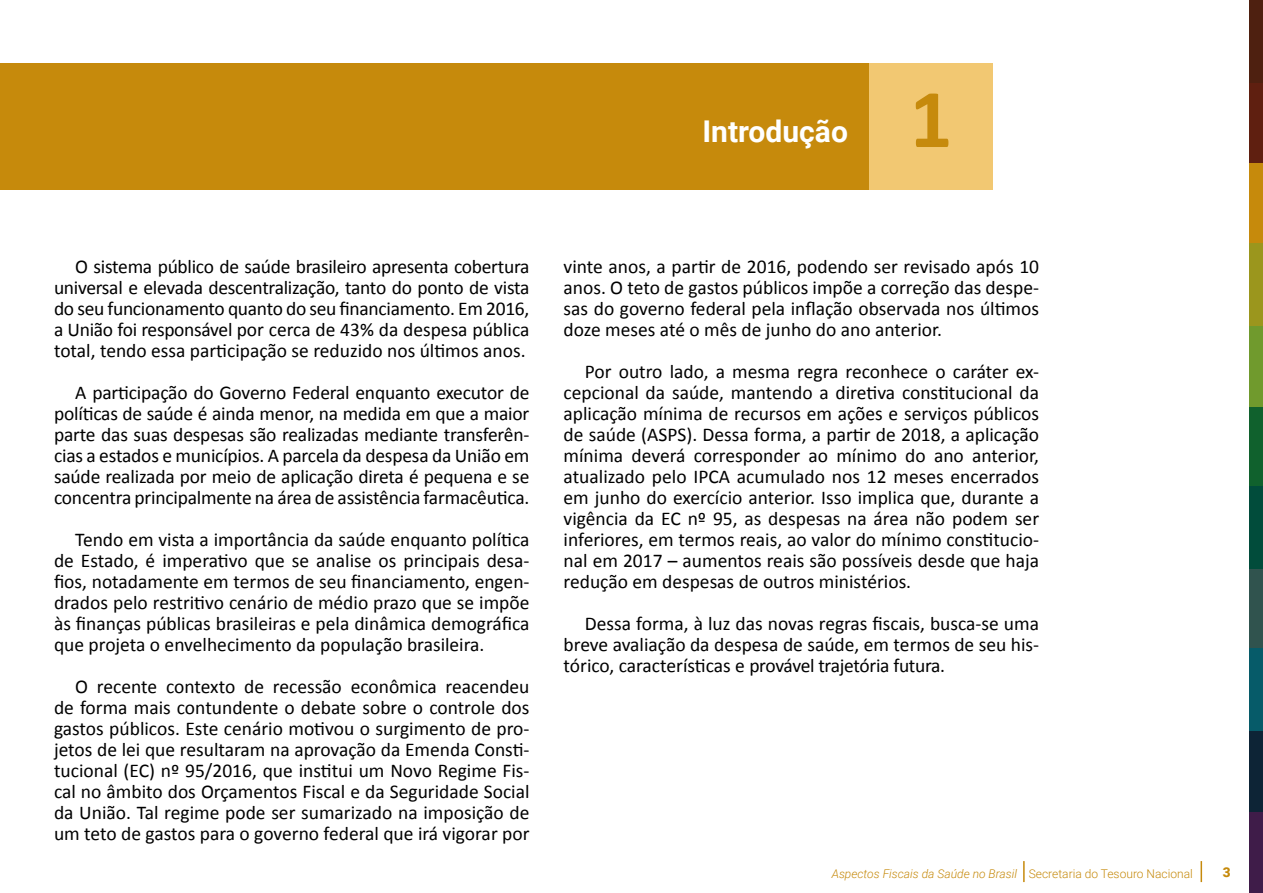
<style>
.page{position:relative;width:1263px;height:893px;background:#fff}
.page>*{position:absolute;margin:0;border:0;box-sizing:border-box;transform-origin:0 0}
.t1{font:700 84px "Calibri";color:#c68a0c}
.t2{font:700 30px "Roboto";color:#fff}
.t3{font:19.5px/21px "Calibri";color:#000;text-align:justify}
.t4{font:900 13.5px "Roboto";color:#c68a0c}
.t5{font:italic 300 12px "Roboto";color:#c68a0c}
.s1{font-style:normal}
</style>
<div class="page">
<div style="left:1249px;top:811px;width:14px;height:82px;background:#3f1c49"></div>
<div style="left:1249px;top:406px;width:14px;height:82px;background:#10612d"></div>
<div style="left:1249px;top:567px;width:14px;height:83px;background:#30534e"></div>
<div style="left:1249px;top:162px;width:14px;height:83px;background:#c68a0c"></div>
<div style="left:1249px;top:729px;width:14px;height:82px;background:#0d2436"></div>
<div style="left:1249px;top:324px;width:14px;height:82px;background:#709a2d"></div>
<div style="left:1249px;top:486px;width:14px;height:82px;background:#014c3b"></div>
<div style="left:1249px;top:81px;width:14px;height:82px;background:#5f1f10"></div>
<div style="left:1249px;top:648px;width:14px;height:83px;background:#065b69"></div>
<div style="left:1249px;top:243px;width:14px;height:83px;background:#9b961d"></div>
<div style="left:1249px;top:0;width:14px;height:82px;background:#4e2010"></div>
<hr style="left:1200px;top:861px;width:2px;height:21px;background:#c68a0c">
<hr style="left:1023px;top:861px;width:2px;height:21px;background:#c68a0c">
<div style="left:0;top:63px;width:869px;height:126px;background:#c68a0c"></div>
<div style="left:869px;top:63px;width:124px;height:126px;background:#f2c872"></div>
<h2 class="t2" style="left:702px;top:110px;width:147px">Introdução</h2>
<h1 class="t1" style="left:910px;top:67px;width:44px">1</h1>
<p class="t3" style="left:54px;top:255px;width:477px;text-indent:21px">O sistema público de saúde brasileiro apresenta cobertura universal e elevada descentralização, tanto do ponto de vista do seu funcionamento quanto do seu financiamento. Em 2016, a União foi responsável por cerca de 43% da despesa pública total, tendo essa participação se reduzido nos últimos anos.</p>
<p class="t3" style="left:54px;top:381px;width:477px;text-indent:21px">A participação do Governo Federal enquanto executor de políticas de saúde é ainda menor, na medida em que a maior parte das suas despesas são realizadas mediante transferên&shy;cias a estados e municípios. A parcela da despesa da União em saúde realizada por meio de aplicação direta é pequena e se concentra principalmente na área de assistência farmacêutica.</p>
<p class="t3" style="left:54px;top:528px;width:477px;text-indent:21px">Tendo em vista a importância da saúde enquanto política de Estado, é imperativo que se analise os principais desa&shy;fios, notadamente em termos de seu financiamento, engen&shy;drados pelo restritivo cenário de médio prazo que se impõe às finanças públicas brasileiras e pela dinâmica demográfica que projeta o envelhecimento da população brasileira.</p>
<p class="t3" style="left:54px;top:675px;width:477px;text-indent:21px">O recente contexto de recessão econômica reacendeu de forma mais contundente o debate sobre o controle dos gastos públicos. Este cenário motivou o surgimento de pro&shy;jetos de lei que resultaram na aprovação da Emenda Consti&shy;tucional (EC) nº 95/2016, que institui um Novo Regime Fis&shy;cal no âmbito dos Orçamentos Fiscal e da Seguridade Social da União. Tal regime pode ser sumarizado na imposição de um teto de gastos para o governo federal que irá vigorar por</p>
<p class="t3" style="left:564px;top:255px;width:477px">vinte anos, a partir de 2016, podendo ser revisado após 10 anos. O teto de gastos públicos impõe a correção das despe&shy;sas do governo federal pela inflação observada nos últimos doze meses até o mês de junho do ano anterior.</p>
<p class="t3" style="left:564px;top:360px;width:477px;text-indent:21px">Por outro lado, a mesma regra reconhece o caráter ex&shy;cepcional da saúde, mantendo a diretiva constitucional da aplicação mínima de recursos em ações e serviços públicos de saúde (ASPS). Dessa forma, a partir de 2018, a aplicação mínima deverá corresponder ao mínimo do ano anterior, atualizado pelo IPCA acumulado nos 12 meses encerrados em junho do exercício anterior. Isso implica que, durante a vigência da EC nº 95, as despesas na área não podem ser inferiores, em termos reais, ao valor do mínimo constitucio&shy;nal em 2017 – aumentos reais são possíveis desde que haja redução em despesas de outros ministérios.</p>
<p class="t3" style="left:564px;top:612px;width:477px;text-indent:21px">Dessa forma, à luz das novas regras fiscais, busca-se uma breve avaliação da despesa de saúde, em termos de seu his&shy;tórico, características e provável trajetória futura.</p>
<p class="t5" style="left:832px;top:865px;width:363px">Aspectos Fiscais da Saúde no Brasil <span class="s1">Secretaria do Tesouro Nacional</span></p>
<p class="t4" style="left:1223px;top:862px;width:9px">3</p>
</div>
